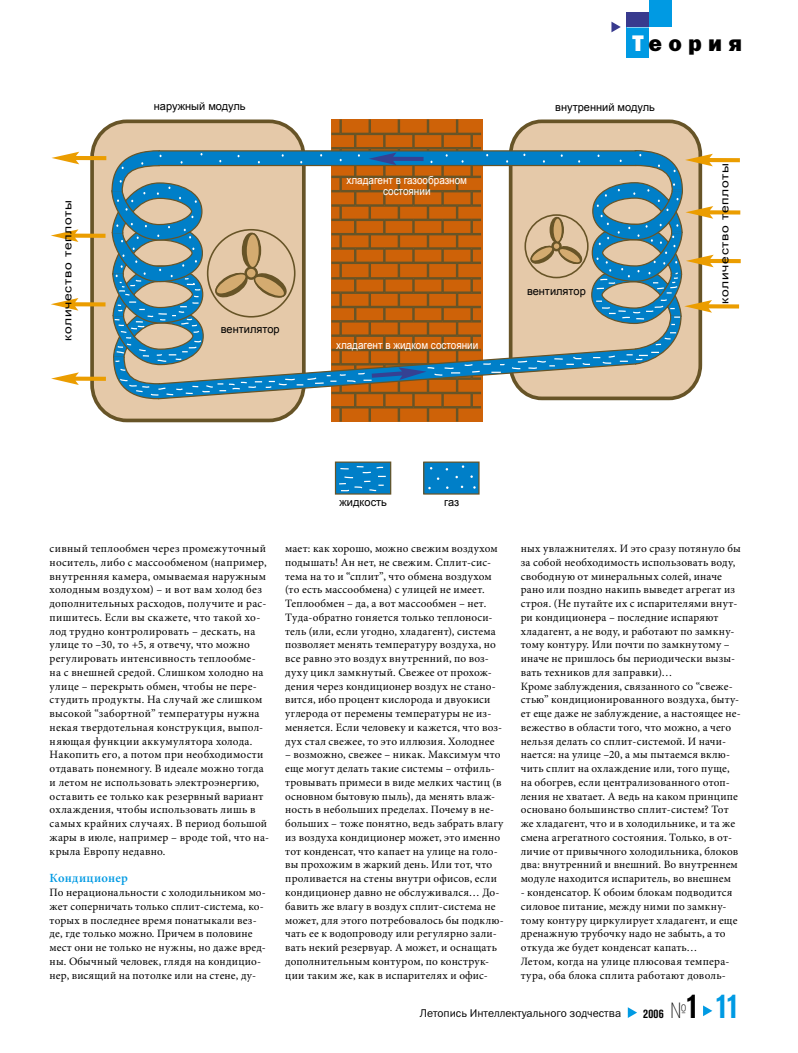
<style>
.page{position:relative;width:798px;height:1053px;background:#fff}
.page>*{position:absolute;margin:0;border:0;box-sizing:border-box;transform-origin:0 0}
.t1{font:22.62px "Franklin Gothic Heavy C";letter-spacing:.275em;color:#000}
.t2{font:600 12.5px "Minion Pro";letter-spacing:.02em;color:#009ae3}
.t3{font:700 condensed 12.5px "Akzidenz Grotesk BE";color:#000}
.t4{font:11.25px/13.8px "Minion Pro";letter-spacing:.02em;color:#000}
.t5{font:11.25px "Franklin Gothic Book C";color:#000}
.t6{font:11px "Arial";color:#000}
.t7{font:11px/11px "Arial";color:#fff;text-align:center;scale:.9 1}
.t8{font:11px "Arial";letter-spacing:.05em;color:#000;scale:1.25 1}
.s1{color:#fff}
.s2{font-family:"Helios Cond";font-weight:100;font-stretch:normal;font-size:21.25px}
.s3{font-size:35px}
.s4{font-size:35px;color:#009ae3}
</style>
<div class="page">
<svg style="left:627px;top:1007px;width:10px;height:10px"></svg>
<svg style="left:703px;top:1005px;width:9px;height:11px"></svg>
<div style="left:626px;top:27px;width:22px;height:31px;background:#009ae3"></div>
<hr style="left:626px;top:26px;width:23px;height:2px;background:#fff">
<div style="left:626px;top:12px;width:22px;height:15px;background:#383a8e"></div>
<div style="left:649px;top:0;width:22px;height:27px;background:#009ae3"></div>
<svg style="left:611px;top:22px;width:9px;height:10px"></svg>
<div style="left:331px;top:264px;width:151px;height:158px;background:#ce6208"></div>
<hr style="left:331px;top:406px;width:150px;height:2px;background:#675427">
<hr style="left:455px;top:407px;width:3px;height:14px;background:#675427">
<hr style="left:426px;top:407px;width:3px;height:14px;background:#675427">
<hr style="left:397px;top:407px;width:3px;height:14px;background:#675427">
<hr style="left:368px;top:407px;width:3px;height:14px;background:#675427">
<hr style="left:339px;top:407px;width:3px;height:14px;background:#675427">
<svg style="left:510px;top:121px;width:190px;height:277px;background:#cdb390"></svg>
<div style="left:92px;top:121px;width:212px;height:299px;background:#e5c9a9;border-radius:35px"></div>
<div style="left:90px;top:119px;width:215px;height:303px;border:4px solid #675427;border-radius:35px"></div>
<div style="left:331px;top:119px;width:151px;height:158px;background:#ce6208"></div>
<hr style="left:331px;top:133px;width:150px;height:2px;background:#675427">
<hr style="left:455px;top:119px;width:3px;height:15px;background:#675427">
<hr style="left:426px;top:119px;width:3px;height:15px;background:#675427">
<hr style="left:397px;top:119px;width:3px;height:15px;background:#675427">
<hr style="left:368px;top:119px;width:3px;height:15px;background:#675427">
<hr style="left:339px;top:119px;width:3px;height:15px;background:#675427">
<svg style="left:51px;top:134px;width:689px;height:273px"></svg>
<div style="left:423px;top:462px;width:56px;height:32px;background:#007fc8"></div>
<div style="left:423px;top:461px;width:56px;height:33px;border:1px solid #675427"></div>
<div style="left:335px;top:462px;width:55px;height:32px;background:#007fc8"></div>
<div style="left:335px;top:461px;width:56px;height:33px;border:1px solid #675427"></div>
<svg style="left:339px;top:466px;width:46px;height:26px"></svg>
<h1 class="t1" style="left:632px;top:30px;width:111px"><span class="s1">Т</span>еория</h1>
<p class="t8" style="left:60px;top:341px;width:114px;rotate:-90deg">количество теплоты</p>
<p class="t6" style="left:154px;top:99px;width:93px">наружный модуль</p>
<p class="t6" style="left:555px;top:99px;width:101px">внутренний модуль</p>
<p class="t6" style="left:221px;top:322px;width:60px">вентилятор</p>
<p class="t7" style="left:346px;top:175px;width:135px">хладагент в газообразном состоянии</p>
<p class="t7" style="left:336px;top:339px;width:160px">хладагент в жидком состоянии</p>
<p class="t6" style="left:527px;top:284px;width:60px">вентилятор</p>
<p class="t6" style="left:339px;top:494px;width:49px">жидкость</p>
<p class="t6" style="left:444px;top:494px;width:16px">газ</p>
<p class="t8" style="left:716px;top:304px;width:114px;rotate:-90deg">количество теплоты</p>
<p class="t4" style="left:50px;top:541px;width:221px">сивный теплообмен через промежуточный носитель, либо с массообменом (например, внутренняя камера, омываемая наружным холодным воздухом) – и вот вам холод без дополнительных расходов, получите и рас&shy;пишитесь. Если вы скажете, что такой хо&shy;лод трудно контролировать – дескать, на улице то –30, то +5, я отвечу, что можно регулировать интенсивность теплообме&shy;на с внешней средой. Слишком холодно на улице – перекрыть обмен, чтобы не пере&shy;студить продукты. На случай же слишком высокой “забортной” температуры нужна некая твердотельная конструкция, выпол&shy;няющая функции аккумулятора холода.<br>Накопить его, а потом при необходимости отдавать понемногу. В идеале можно тогда и летом не использовать электроэнергию, оставить ее только как резервный вариант охлаждения, чтобы использовать лишь в самых крайних случаях. В период большой жары в июле, например – вроде той, что на&shy;крыла Европу недавно.</p>
<p class="t2" style="left:50px;top:870px;width:80px">Кондиционер</p>
<p class="t4" style="left:50px;top:885px;width:218px">По нерациональности с холодильником мо&shy;жет соперничать только сплит-система, ко&shy;торых в последнее время понатыкали вез&shy;де, где только можно. Причем в половине мест они не только не нужны, но даже вред&shy;ны. Обычный человек, глядя на кондицио&shy;нер, висящий на потолке или на стене, ду-</p>
<p class="t4" style="left:285px;top:541px;width:218px">мает: как хорошо, можно свежим воздухом подышать! Ан нет, не свежим. Сплит-сис&shy;тема на то и “сплит”, что обмена воздухом (то есть массообмена) с улицей не имеет.<br>Теплообмен – да, а вот массообмен – нет.<br>Туда-обратно гоняется только теплоноси&shy;тель (или, если угодно, хладагент), система позволяет менять температуру воздуха, но все равно это воздух внутренний, по воз&shy;духу цикл замкнутый. Свежее от прохож&shy;дения через кондиционер воздух не стано&shy;вится, ибо процент кислорода и двуокиси углерода от перемены температуры не из&shy;меняется. Если человеку и кажется, что воз&shy;дух стал свежее, то это иллюзия. Холоднее</p>
<p class="t4" style="left:285px;top:748px;width:220px">– возможно, свежее – никак. Максимум что еще могут делать такие системы – отфиль&shy;тровывать примеси в виде мелких частиц (в основном бытовую пыль), да менять влаж&shy;ность в небольших пределах. Почему в не&shy;больших – тоже понятно, ведь забрать влагу из воздуха кондиционер может, это именно тот конденсат, что капает на улице на голо&shy;вы прохожим в жаркий день. Или тот, что проливается на стены внутри офисов, если кондиционер давно не обслуживался… До&shy;бавить же влагу в воздух сплит-система не может, для этого потребовалось бы подклю&shy;чать ее к водопроводу или регулярно зали&shy;вать некий резервуар. А может, и оснащать дополнительным контуром, по конструк&shy;ции таким же, как в испарителях и офис-</p>
<p class="t4" style="left:520px;top:541px;width:221px">ных увлажнителях. И это сразу потянуло бы за собой необходимость использовать воду, свободную от минеральных солей, иначе рано или поздно накипь выведет агрегат из строя. (Не путайте их с испарителями внут&shy;ри кондиционера – последние испаряют хладагент, а не воду, и работают по замкну&shy;тому контуру. Или почти по замкнутому – иначе не пришлось бы периодически вызы&shy;вать техников для заправки)…<br>Кроме заблуждения, связанного со “свеже&shy;стью” кондиционированного воздуха, быту&shy;ет еще даже не заблуждение, а настоящее не&shy;вежество в области того, что можно, а чего нельзя делать со сплит-системой. И начи&shy;нается: на улице –20, а мы пытаемся вклю&shy;чить сплит на охлаждение или, того пуще, на обогрев, если централизованного отоп&shy;ления не хватает. А ведь на каком принципе основано большинство сплит-систем? Тот же хладагент, что и в холодильнике, и та же смена агрегатного состояния. Только, в от&shy;личие от привычного холодильника, блоков два: внутренний и внешний. Во внутреннем модуле находится испаритель, во внешнем</p>
<p class="t4" style="left:520px;top:885px;width:218px">- конденсатор. К обоим блокам подводится силовое питание, между ними по замкну&shy;тому контуру циркулирует хладагент, и еще дренажную трубочку надо не забыть, а то откуда же будет конденсат капать…<br>Летом, когда на улице плюсовая темпера&shy;тура, оба блока сплита работают доволь-</p>
<p class="t5" style="left:419px;top:1006px;width:203px">Летопись Интеллектуального зодчества</p>
<p class="t3" style="left:642px;top:1006px;width:98px">2006 <span class="s2">№</span><span class="s3">1</span> <span class="s4">11</span></p>
</div>
